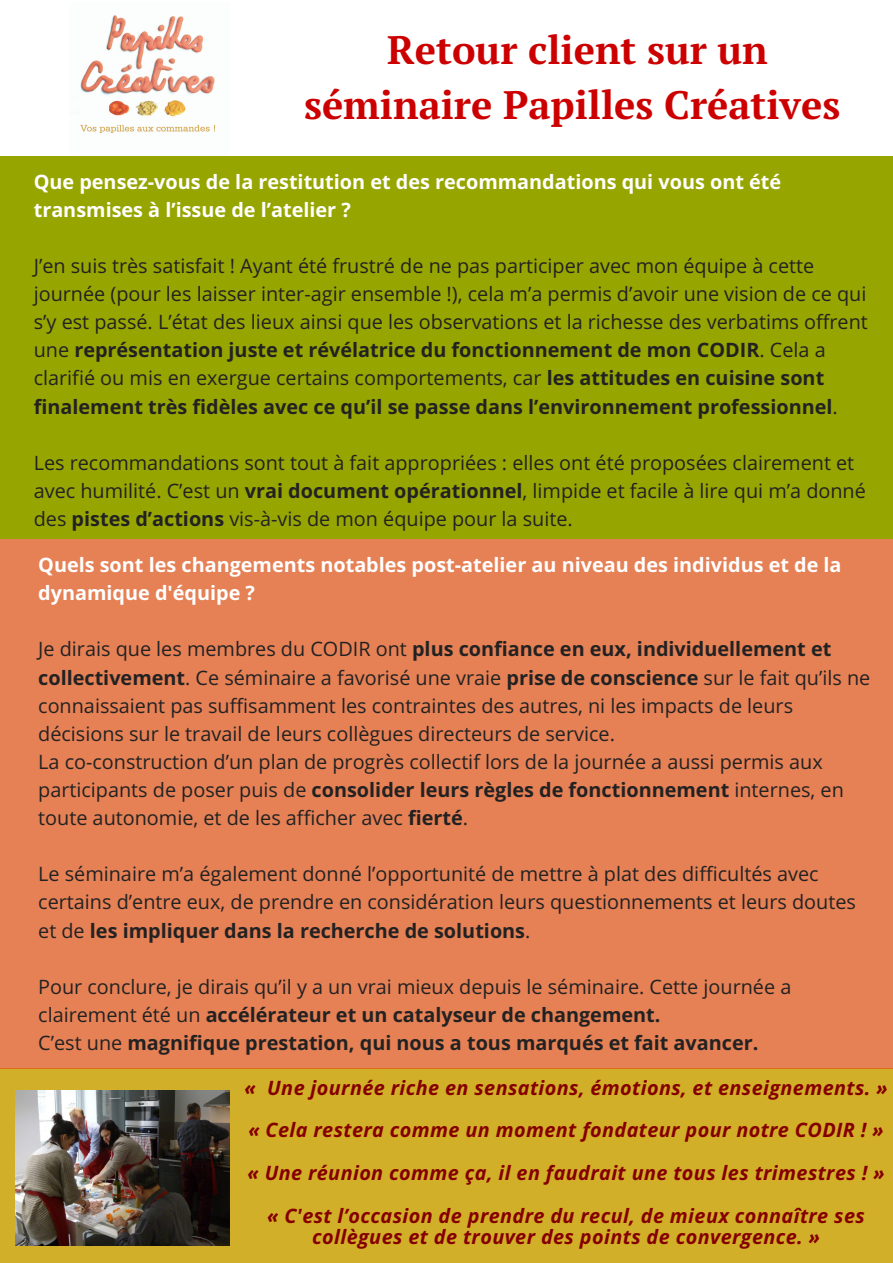
<style>
.page{position:relative;width:893px;height:1263px;background:#fff}
.page>*{position:absolute;margin:0;border:0;box-sizing:border-box;transform-origin:0 0}
.t1{font:700 39.6px/55.1px "PT Serif";color:#c00;text-align:center}
.t2{font:19.8px/28px "Open Sans";color:#222}
.t3{font:italic 700 19.8px/42.8px "Open Sans";letter-spacing:.02em;color:#840000;text-align:center}
.t4{font:700 19.8px/28px "Open Sans";color:#fff}
.s1{font-weight:700}
</style>
<div class="page">
<img style="left:80px;top:15px;width:136px;height:119px">
<div style="left:0;top:1068px;width:892px;height:194px;background:#d2af28"></div>
<div style="left:0;top:534px;width:892px;height:535px;background:#e68055"></div>
<div style="left:0;top:156px;width:892px;height:382px;background:#97a500"></div>
<img style="left:16px;top:1090px;width:213px;height:155px">
<h1 class="t1" style="left:304px;top:21px;width:537px">Retour client sur un séminaire Papilles Créatives</h1>
<p class="t4" style="left:34px;top:167px;width:749px">Que pensez-vous de la restitution et des recommandations qui vous ont été transmises à l’issue de l’atelier ?</p>
<p class="t2" style="left:34px;top:251px;width:835px">J’en suis très satisfait ! Ayant été frustré de ne pas participer avec mon équipe à cette journée (pour les laisser inter-agir ensemble !), cela m’a permis d’avoir une vision de ce qui s’y est passé. L’état des lieux ainsi que les observations et la richesse des verbatims offrent une <span class="s1">représentation juste et révélatrice du fonctionnement de mon CODIR</span>. Cela a clarifié ou mis en exergue certains comportements, car <span class="s1">les attitudes en cuisine sont finalement très fidèles avec ce qu’il se passe dans l’environnement professionnel</span>.</p>
<p class="t2" style="left:34px;top:448px;width:833px">Les recommandations sont tout à fait appropriées : elles ont été proposées clairement et avec humilité. C’est un <span class="s1">vrai document opérationnel</span>, limpide et facile à lire qui m’a donné des <span class="s1">pistes d’actions</span> vis-à-vis de mon équipe pour la suite.</p>
<p class="t4" style="left:38px;top:550px;width:804px">Quels sont les changements notables post-atelier au niveau des individus et de la dynamique d'équipe ?</p>
<p class="t2" style="left:38px;top:635px;width:833px">Je dirais que les membres du CODIR ont <span class="s1">plus confiance en eux, individuellement et collectivement</span>. Ce séminaire a favorisé une vraie <span class="s1">prise de conscience</span> sur le fait qu’ils ne connaissaient pas suffisamment les contraintes des autres, ni les impacts de leurs décisions sur le travail de leurs collègues directeurs de service.<br>La co-construction d’un plan de progrès collectif lors de la journée a aussi permis aux participants de poser puis de <span class="s1">consolider leurs règles de fonctionnement</span> internes, en toute autonomie, et de les afficher avec <span class="s1">fierté</span>.</p>
<p class="t2" style="left:38px;top:859px;width:819px">Le séminaire m’a également donné l’opportunité de mettre à plat des difficultés avec certains d’entre eux, de prendre en considération leurs questionnements et leurs doutes et de <span class="s1">les impliquer dans la recherche de solutions</span>.</p>
<p class="t2" style="left:38px;top:972px;width:754px">Pour conclure, je dirais qu’il y a un vrai mieux depuis le séminaire. Cette journée a clairement été un <span class="s1">accélérateur et un catalyseur de changement.<br></span>C’est une <span class="s1">magnifique prestation, qui nous a tous marqués et fait avancer.</span></p>
<p class="t3" style="left:244px;top:1065px;width:644px">« Une journée riche en sensations, émotions, et enseignements. » « Cela restera comme un moment fondateur pour notre CODIR ! » « Une réunion comme ça, il en faudrait une tous les trimestres ! » « C'est l’occasion de prendre du recul, de mieux connaître ses</p>
<p class="t3" style="left:312px;top:1215px;width:509px">collègues et de trouver des points de convergence. »</p>
</div>
